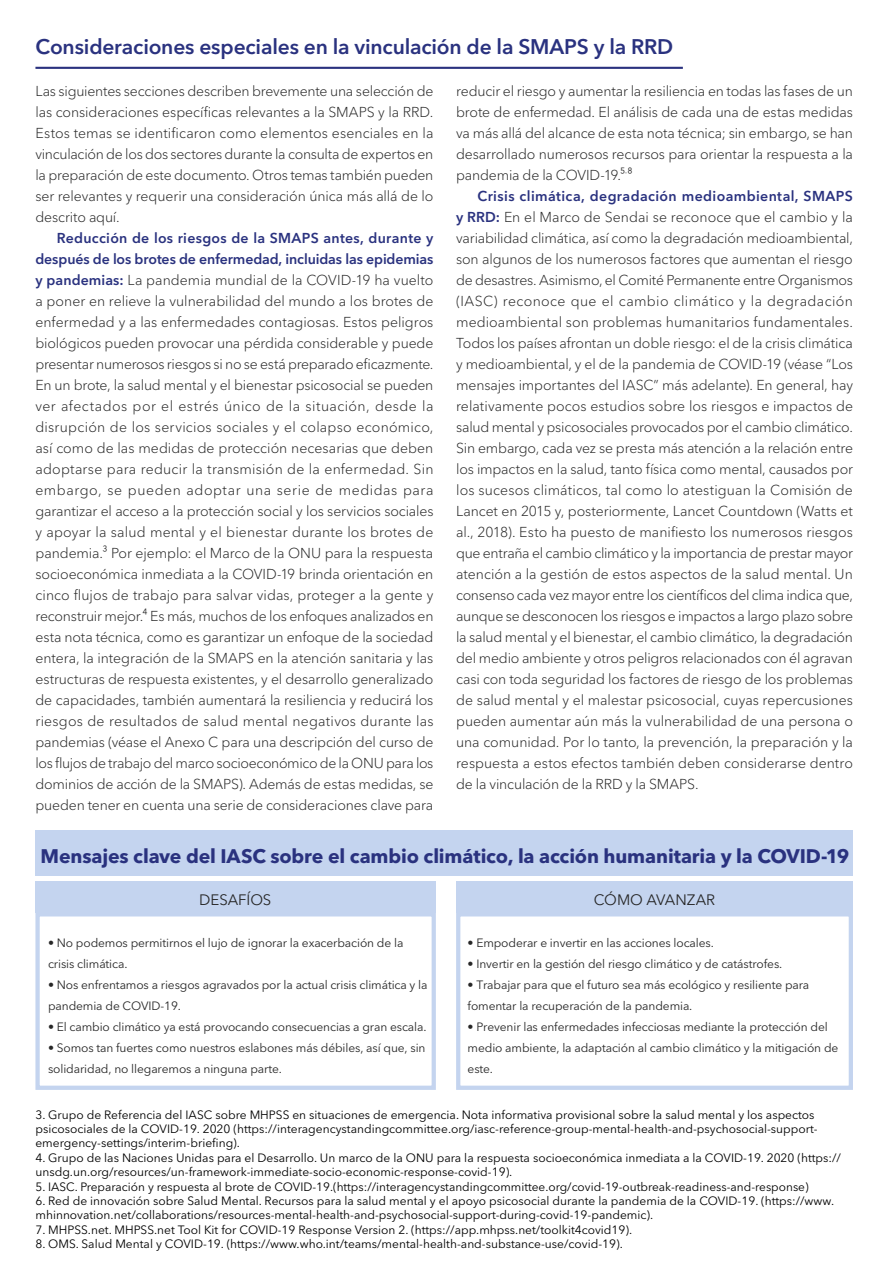
<style>
.page{position:relative;width:893px;height:1263px;background:#fff}
.page>*{position:absolute;margin:0;border:0;box-sizing:border-box;transform-origin:0 0}
.t1{font:600 21px "Avenir Next LT Pro";letter-spacing:-.01em;color:#2a327f}
.t2{font:700 19.5px "Avenir Next LT Pro";letter-spacing:-.005em;color:#2a327f}
.t3{font:15px "Avenir Next LT Pro";letter-spacing:-.005em;color:#272727}
.t4{font:300 14.25px/21px "Avenir Next LT Pro";letter-spacing:-.01em;color:#272727;text-align:justify}
.t5{font:12px/14.4px "Avenir Next LT Pro";color:#000}
.t6{font:12px/21px "Avenir Next LT Pro";letter-spacing:-.01em;color:#272727}
.s1{font-weight:600;color:#2a327f}
</style>
<div class="page">
<div style="left:35px;top:881px;width:401px;height:32px;background:#c4d4ef"></div>
<div style="left:35px;top:830px;width:818px;height:45px;background:#c4d4ef"></div>
<div style="left:35px;top:912px;width:401px;height:178px;border:4px solid #c4d4ef"></div>
<div style="left:456px;top:881px;width:397px;height:32px;background:#c4d4ef"></div>
<div style="left:456px;top:912px;width:397px;height:178px;border:4px solid #c4d4ef"></div>
<hr style="left:35px;top:67px;width:648px;height:2px;background:#2a327f">
<h1 class="t1" style="left:35px;top:34px;width:639px">Consideraciones especiales en la vinculación de la SMAPS y la RRD</h1>
<p class="t4" style="left:35px;top:81px;width:400px">Las siguientes secciones describen brevemente una selección de las consideraciones específicas relevantes a la SMAPS y la RRD.<br>Estos temas se identificaron como elementos esenciales en la vinculación de los dos sectores durante la consulta de expertos en la preparación de este documento. Otros temas también pueden ser relevantes y requerir una consideración única más allá de lo descrito aquí.</p>
<p class="t4" style="left:35px;top:228px;width:400px;text-indent:21px"><span class="s1">Reducción de los riesgos de la SMAPS antes, durante y después de los brotes de enfermedad, incluidas las epidemias y pandemias:</span> La pandemia mundial de la COVID-19 ha vuelto a poner en relieve la vulnerabilidad del mundo a los brotes de enfermedad y a las enfermedades contagiosas. Estos peligros biológicos pueden provocar una pérdida considerable y puede presentar numerosos riesgos si no se está preparado eficazmente.<br>En un brote, la salud mental y el bienestar psicosocial se pueden ver afectados por el estrés único de la situación, desde la disrupción de los servicios sociales y el colapso económico, así como de las medidas de protección necesarias que deben adoptarse para reducir la transmisión de la enfermedad. Sin embargo, se pueden adoptar una serie de medidas para garantizar el acceso a la protección social y los servicios sociales y apoyar la salud mental y el bienestar durante los brotes de pandemia.³ Por ejemplo: el Marco de la ONU para la respuesta socioeconómica inmediata a la COVID-19 brinda orientación en cinco flujos de trabajo para salvar vidas, proteger a la gente y reconstruir mejor.⁴ Es más, muchos de los enfoques analizados en esta nota técnica, como es garantizar un enfoque de la sociedad entera, la integración de la SMAPS en la atención sanitaria y las estructuras de respuesta existentes, y el desarrollo generalizado de capacidades, también aumentará la resiliencia y reducirá los riesgos de resultados de salud mental negativos durante las pandemias (véase el Anexo C para una descripción del curso de los flujos de trabajo del marco socioeconómico de la ONU para los dominios de acción de la SMAPS). Además de estas medidas, se pueden tener en cuenta una serie de consideraciones clave para</p>
<p class="t4" style="left:456px;top:81px;width:398px">reducir el riesgo y aumentar la resiliencia en todas las fases de un brote de enfermedad. El análisis de cada una de estas medidas va más allá del alcance de esta nota técnica; sin embargo, se han desarrollado numerosos recursos para orientar la respuesta a la pandemia de la COVID-19.⁵<sup>-</sup>⁸</p>
<p class="t4" style="left:456px;top:186px;width:398px;text-indent:21px"><span class="s1">Crisis climática, degradación medioambiental, SMAPS y RRD:</span> En el Marco de Sendai se reconoce que el cambio y la variabilidad climática, así como la degradación medioambiental, son algunos de los numerosos factores que aumentan el riesgo de desastres. Asimismo, el Comité Permanente entre Organismos (IASC) reconoce que el cambio climático y la degradación medioambiental son problemas humanitarios fundamentales.<br>Todos los países afrontan un doble riesgo: el de la crisis climática y medioambiental, y el de la pandemia de COVID-19 (véase “Los mensajes importantes del IASC” más adelante). En general, hay relativamente pocos estudios sobre los riesgos e impactos de salud mental y psicosociales provocados por el cambio climático.<br>Sin embargo, cada vez se presta más atención a la relación entre los impactos en la salud, tanto física como mental, causados por los sucesos climáticos, tal como lo atestiguan la Comisión de Lancet en 2015 y, posteriormente, Lancet Countdown (Watts et al., 2018). Esto ha puesto de manifiesto los numerosos riesgos que entraña el cambio climático y la importancia de prestar mayor atención a la gestión de estos aspectos de la salud mental. Un consenso cada vez mayor entre los científicos del clima indica que, aunque se desconocen los riesgos e impactos a largo plazo sobre la salud mental y el bienestar, el cambio climático, la degradación del medio ambiente y otros peligros relacionados con él agravan casi con toda seguridad los factores de riesgo de los problemas de salud mental y el malestar psicosocial, cuyas repercusiones pueden aumentar aún más la vulnerabilidad de una persona o una comunidad. Por lo tanto, la prevención, la preparación y la respuesta a estos efectos también deben considerarse dentro de la vinculación de la RRD y la SMAPS.</p>
<h2 class="t2" style="left:41px;top:844px;width:810px">Mensajes clave del IASC sobre el cambio climático, la acción humanitaria y la COVID-19</h2>
<p class="t3" style="left:199px;top:890px;width:74px">DESAFÍOS</p>
<p class="t6" style="left:48px;top:932px;width:357px">• No podemos permitirnos el lujo de ignorar la exacerbación de la crisis climática.</p>
<p class="t6" style="left:48px;top:974px;width:381px">• Nos enfrentamos a riesgos agravados por la actual crisis climática y la pandemia de COVID-19.</p>
<p class="t6" style="left:48px;top:1016px;width:380px">• El cambio climático ya está provocando consecuencias a gran escala.</p>
<p class="t6" style="left:48px;top:1037px;width:379px">• Somos tan fuertes como nuestros eslabones más débiles, así que, sin solidaridad, no llegaremos a ninguna parte.</p>
<p class="t3" style="left:594px;top:890px;width:123px">CÓMO AVANZAR</p>
<p class="t6" style="left:468px;top:932px;width:248px">• Empoderar e invertir en las acciones locales.</p>
<p class="t6" style="left:468px;top:953px;width:316px">• Invertir en la gestión del riesgo climático y de catástrofes.</p>
<p class="t6" style="left:468px;top:974px;width:343px">• Trabajar para que el futuro sea más ecológico y resiliente para fomentar la recuperación de la pandemia.</p>
<p class="t6" style="left:468px;top:1016px;width:372px">• Prevenir las enfermedades infecciosas mediante la protección del medio ambiente, la adaptación al cambio climático y la mitigación de este.</p>
<p class="t5" style="left:35px;top:1107px;width:784px">3. Grupo de Referencia del IASC sobre MHPSS en situaciones de emergencia. Nota informativa provisional sobre la salud mental y los aspectos psicosociales de la COVID-19. 2020 (https://interagencystandingcommittee.org/iasc-reference-group-mental-health-and-psychosocial-support&shy;emergency-settings/interim-briefing).</p>
<p class="t5" style="left:35px;top:1150px;width:807px">4. Grupo de las Naciones Unidas para el Desarrollo. Un marco de la ONU para la respuesta socioeconómica inmediata a la COVID-19. 2020 (https:// unsdg.un.org/resources/un-framework-immediate-socio-economic-response-covid-19).</p>
<p class="t5" style="left:35px;top:1179px;width:775px">5. IASC. Preparación y respuesta al brote de COVID-19.(https://interagencystandingcommittee.org/covid-19-outbreak-readiness-and-response)</p>
<p class="t5" style="left:35px;top:1193px;width:800px">6. Red de innovación sobre Salud Mental. Recursos para la salud mental y el apoyo psicosocial durante la pandemia de la COVID-19. (https://www. mhinnovation.net/collaborations/resources-mental-health-and-psychosocial-support-during-covid-19-pandemic).</p>
<p class="t5" style="left:35px;top:1222px;width:598px">7. MHPSS.net. MHPSS.net Tool Kit for COVID-19 Response Version 2. (https://app.mhpss.net/toolkit4covid19).</p>
<p class="t5" style="left:35px;top:1237px;width:589px">8. OMS. Salud Mental y COVID-19. (https://www.who.int/teams/mental-health-and-substance-use/covid-19).</p>
</div>
